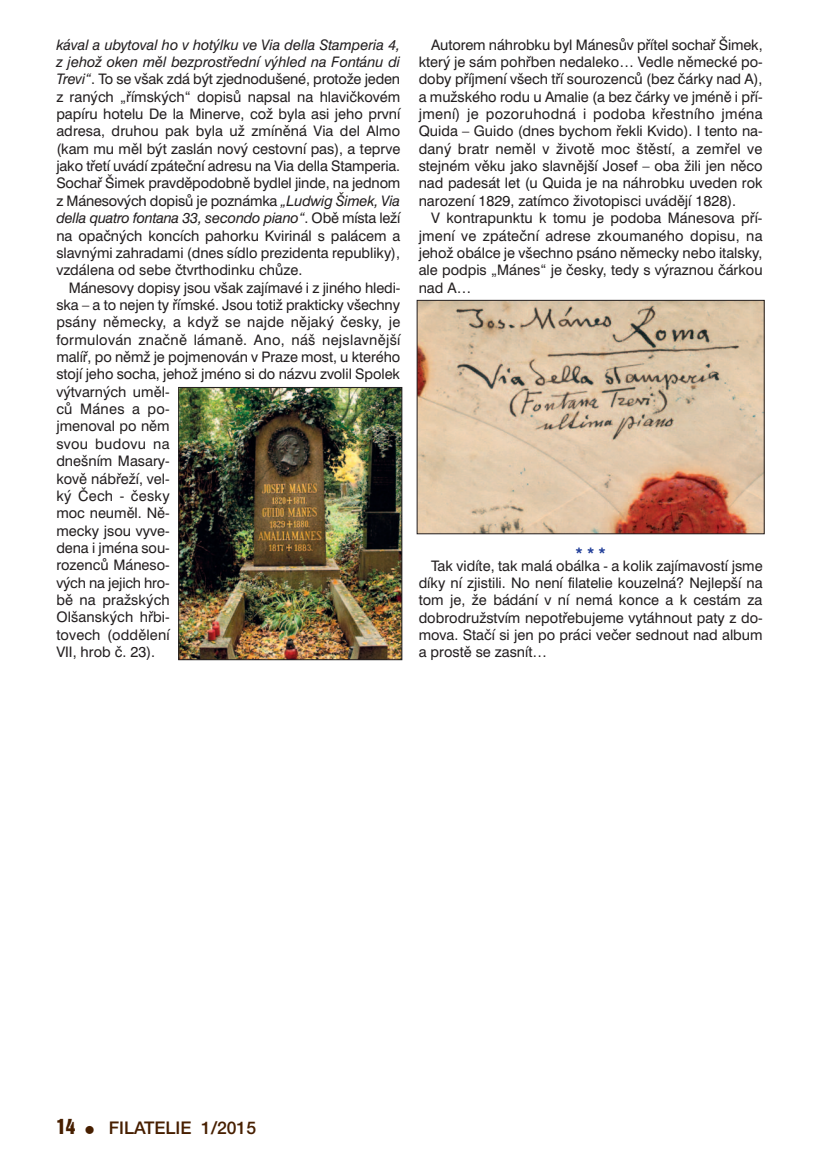
<style>
.page{position:relative;width:819px;height:1166px;background:#fff}
.page>*{position:absolute;margin:0;border:0;box-sizing:border-box;transform-origin:0 0}
.t1{font:17.5px "Helvetica E A";color:#471f00}
.t2{font:14.53px/17.3px "Swiss 721 BTCE";color:#231f20;text-align:justify}
.t3{font:700 14.53px "Swiss 721 BTCE";color:#223f99}
.s1{font-style:italic}
.s2{font-family:"Helvetica Inserat E";font-size:19.25px}
.s3{font-size:14px}
</style>
<div class="page">
<img style="left:180px;top:389px;width:220px;height:269px">
<div style="left:178px;top:387px;width:224px;height:273px;border:1px solid #231f20"></div>
<img style="left:419px;top:302px;width:343px;height:230px">
<div style="left:417px;top:300px;width:347px;height:234px;border:1px solid #231f20"></div>
<p class="t2" style="left:56px;top:37px;width:345px"><span class="s1">kával a ubytoval ho v hotýlku ve Via della Stamperia 4, z jehož oken měl bezprostřední výhled na Fontánu di Trevi“</span>. To se však zdá být zjednodušené, protože jeden z raných „římských“ dopisů napsal na hlavičkovém papíru hotelu De la Minerve, což byla asi jeho první adresa, druhou pak byla už zmíněná Via del Almo (kam mu měl být zaslán nový cestovní pas), a teprve jako třetí uvádí zpáteční adresu na Via della Stamperia.<br>Sochař Šimek pravděpodobně bydlel jinde, na jednom z Mánesových dopisů je poznámka <span class="s1">„Ludwig Šimek, Via della quatro fontana 33, secondo piano“</span>. Obě místa leží na opačných koncích pahorku Kvirinál s palácem a slavnými zahradami (dnes sídlo prezidenta republiky), vzdálena od sebe čtvrthodinku chůze.</p>
<p class="t2" style="left:56px;top:280px;width:345px;text-align:left;text-indent:12px">Mánesovy dopisy jsou však zajímavé i z jiného hledi&shy;ska – a to nejen ty římské. Jsou totiž prakticky všechny psány německy, a když se najde nějaký česky, je formulován značně lámaně. Ano, náš nejslavnější malíř, po němž je pojmenován v Pra ze most, u kte rého stojí jeho socha, jehož jméno si do názvu zvolil Spolek výtvarných uměl -<br>ců Mánes a po -<br>jme noval po něm<br>svou budovu na<br>dnešním Masa ry -<br>kově nábřeží, vel -<br>ký Čech - česky<br>moc neuměl. Ně -<br>mecky jsou vyve -<br>dena i jména sou -<br>rozenců Máne so -<br>vých na jejich hro -<br>bě na pražských<br>Olšanských hřbi -<br>tovech (oddělení<br>VII, hrob č. 23).</p>
<p class="t2" style="left:418px;top:37px;width:345px;text-indent:12px">Autorem náhrobku byl Mánesův přítel sochař Šimek, který je sám pohřben nedaleko… Vedle německé po&shy;doby příjmení všech tří sourozenců (bez čárky nad A), a mužského rodu u Amalie (a bez čárky ve jméně i pří&shy;jmení) je pozoruhodná i podoba křestního jména Quida – Guido (dnes bychom řekli Kvido). I tento na&shy;daný bratr neměl v životě moc štěstí, a zemřel ve stejném věku jako slavnější Josef – oba žili jen něco nad padesát let (u Quida je na náhrobku uveden rok narození 1829, zatímco životopisci uvádějí 1828).</p>
<p class="t2" style="left:418px;top:211px;width:345px;text-indent:12px">V kontrapunktu k tomu je podoba Mánesova pří&shy;jmení ve zpáteční adrese zkoumaného dopisu, na jehož obálce je všechno psáno německy nebo italsky, ale podpis „Mánes“ je česky, tedy s výraznou čárkou nad A…</p>
<p class="t3" style="left:575px;top:547px;width:32px">* * *</p>
<p class="t2" style="left:418px;top:558px;width:345px;text-indent:12px">Tak vidíte, tak malá obálka - a kolik zajímavostí jsme díky ní zjistili. No není filatelie kouzelná? Nejlepší na tom je, že bádání v ní nemá konce a k cestám za dobrodružstvím nepotřebujeme vytáhnout paty z do&shy;mova. Stačí si jen po práci večer sednout nad album a prostě se zasnít…</p>
<p class="t1" style="left:56px;top:1117px;width:201px"><span class="s2">14</span> <span class="s3">π</span> FILATELIE 1/2015</p>
</div>
